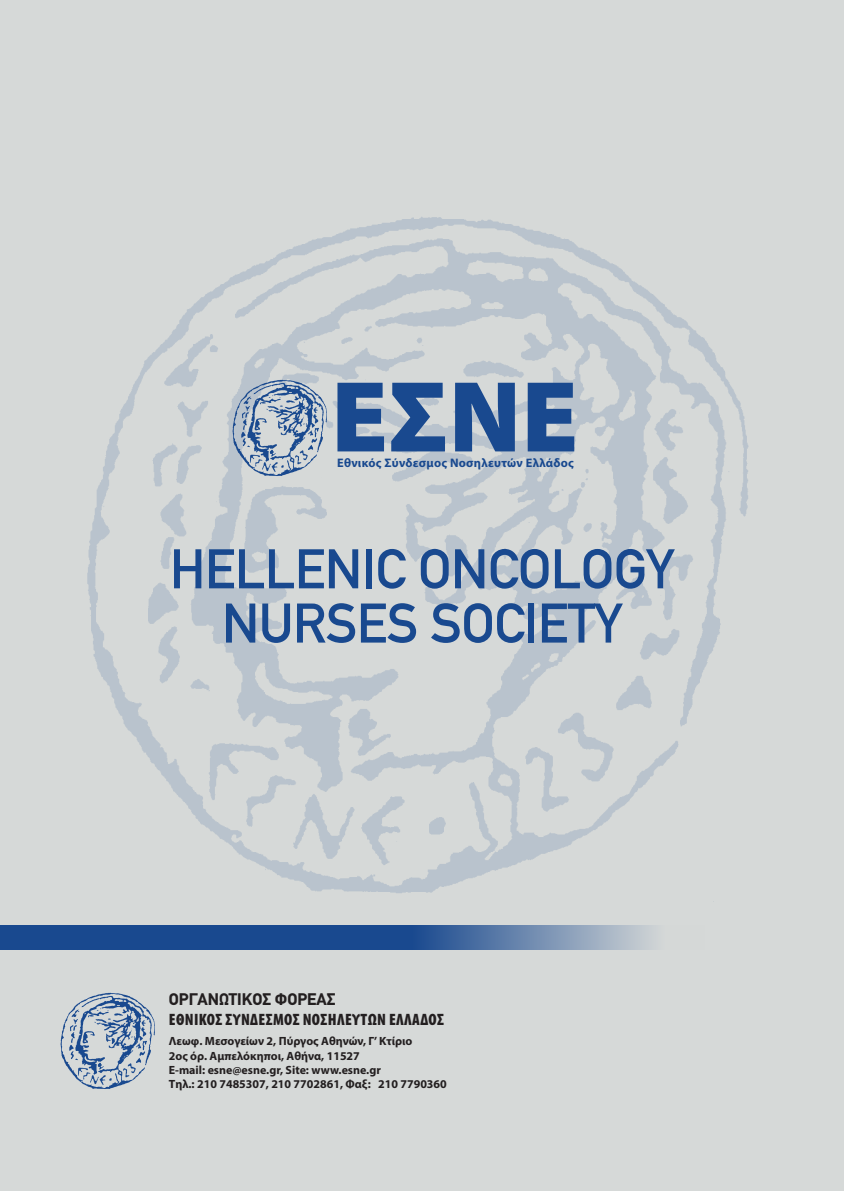
<style>
.page{position:relative;width:844px;height:1191px;background:#fff}
.page>*{position:absolute;margin:0;border:0;box-sizing:border-box;transform-origin:0 0}
.t1{font:900 101.85px "Myriad Pro";color:#19498f}
.t2{font:54.77px/54.2px "CF Din";letter-spacing:-.01em;color:#19498f;text-align:center}
.t3{font:900 condensed 16.45px "Myriad Pro";letter-spacing:.02em;color:#231f20}
.t4{font:700 16.45px "CF Din";color:#231f20}
.t5{font:700 12.42px "Myriad Pro";letter-spacing:.02em;color:#19498f}
.t6{font:700 11.9px/14.3px "Myriad Pro";color:#231f20}
</style>
<div class="page">
<div style="left:0;top:0;width:843px;height:1191px;background:#d6d9d8"></div>
<img style="left:60px;top:992px;width:95px;height:97px">
<img style="left:87px;top:217px;width:662px;height:685px">
<svg style="left:0;top:925px;width:653px;height:24px;background:#39619b"></svg>
<h1 class="t1" style="left:331px;top:349px;width:238px">ΕΣΝΈ</h1>
<p class="t5" style="left:337px;top:455px;width:238px">Εθνικός Σύνδεσμος Νοσηλευτών Ελλάδος</p>
<h2 class="t2" style="left:170px;top:543px;width:505px">HELLENIC ONCOLOGY<br>NURSES SOCIETY</h2>
<h3 class="t4" style="left:169px;top:990px;width:168px">ΟΡΓΑΝΩΤΙΚΟΣ ΦΟΡΕΑΣ</h3>
<h3 class="t3" style="left:169px;top:1008px;width:276px">ΕΘΝΙΚΟΣ ΣΥΝΔΕΣΜΟΣ ΝΟΣΗΛΕΥΤΩΝ ΕΛΛΑΔΟΣ</h3>
<p class="t6" style="left:169px;top:1033px;width:279px">Λεωφ. Μεσογείων 2, Πύργος Αθηνών, Γ’ Κτίριο<br>2ος όρ. Αμπελόκηποι, Αθήνα, 11527<br>E-mail: esne@esne.gr, Site: www.esne.gr<br>Τηλ.: 210 7485307, 210 7702861, Φαξ: 210 7790360</p>
</div>
